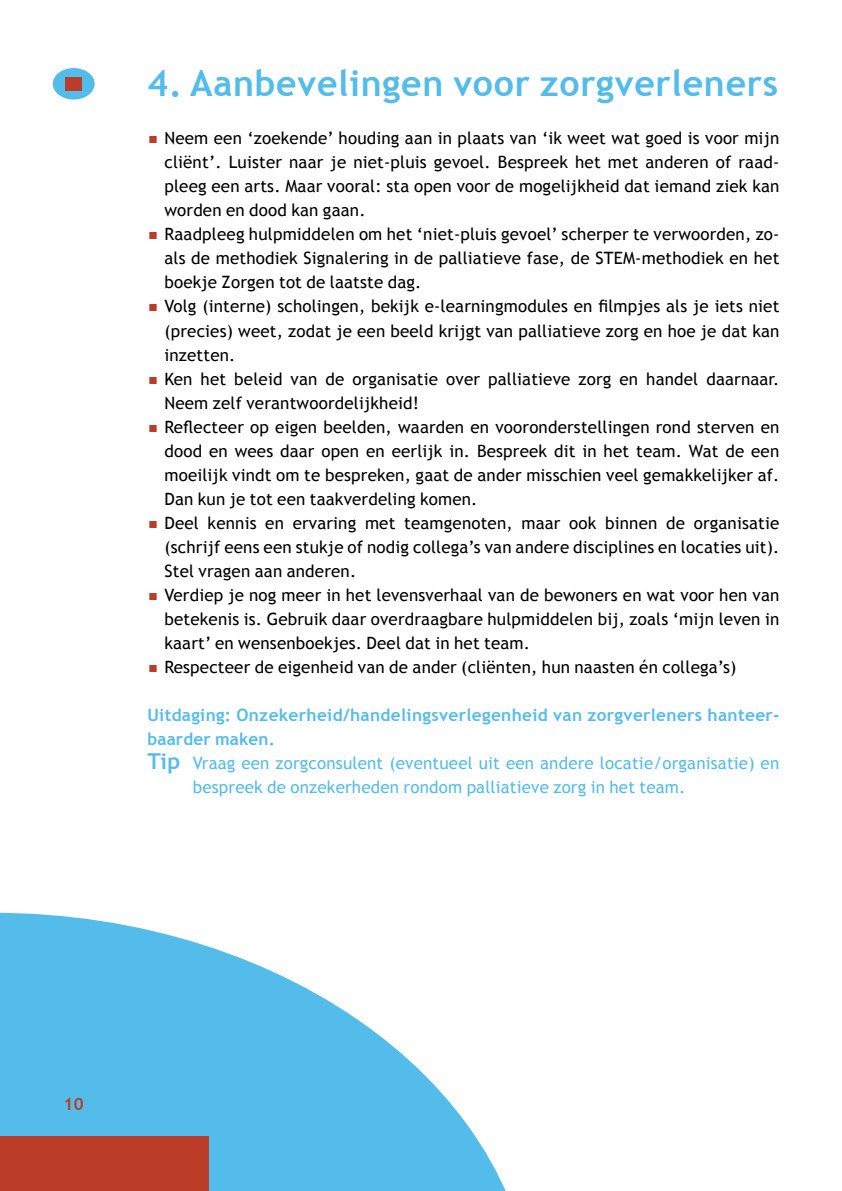
<style>
.page{position:relative;width:842px;height:1191px;background:#fff}
.page>*{position:absolute;margin:0;border:0;box-sizing:border-box;transform-origin:0 0}
.t1{font:700 36px "Trebuchet MS";letter-spacing:.02em;color:#54bceb}
.t2{font:17px/24px "Trebuchet MS";letter-spacing:.01em;color:#000;text-align:justify}
.t3{font:17px "Trebuchet MS";letter-spacing:.01em;color:#54bceb}
.t4{font:700 17px "Trebuchet MS";letter-spacing:.02em;color:#54bceb}
.t5{font:700 17px "Trebuchet MS";color:#bb3d27}
.s1{font-size:32px;color:#bb3d27}
.s2{font-weight:700;font-size:22px}
</style>
<div class="page">
<svg style="left:0;top:912px;width:506px;height:279px;fill:#54bceb"></svg>
<div style="left:0;top:1136px;width:208px;height:55px;background:#bb3d27"></div>
<div style="left:53px;top:68px;width:42px;height:32px;background:#54bceb;border-radius:50%"></div>
<div style="left:65px;top:77px;width:17px;height:13px;background:#bb3d27"></div>
<h1 class="t1" style="left:147px;top:61px;width:632px">4. Aanbevelingen voor zorgverleners</h1>
<p class="t2" style="left:164px;top:127px;width:616px;text-indent:-17px"><span class="s1">▪</span> Neem een ‘zoekende’ houding aan in plaats van ‘ik weet wat goed is voor mijn cliënt’. Luister naar je niet-pluis gevoel. Bespreek het met anderen of raad&shy;pleeg een arts. Maar vooral: sta open voor de mogelijkheid dat iemand ziek kan worden en dood kan gaan.</p>
<p class="t2" style="left:164px;top:223px;width:617px;text-indent:-17px"><span class="s1">▪</span> Raadpleeg hulpmiddelen om het ‘niet-pluis gevoel’ scherper te verwoorden, zo&shy;als de methodiek Signalering in de palliatieve fase, de STEM-methodiek en het boekje Zorgen tot de laatste dag.</p>
<p class="t2" style="left:164px;top:295px;width:616px;text-indent:-17px"><span class="s1">▪</span> Volg (interne) scholingen, bekijk e-learningmodules en filmpjes als je iets niet (precies) weet, zodat je een beeld krijgt van palliatieve zorg en hoe je dat kan inzetten.</p>
<p class="t2" style="left:164px;top:367px;width:616px;text-indent:-17px"><span class="s1">▪</span> Ken het beleid van de organisatie over palliatieve zorg en handel daarnaar.<br>Neem zelf verantwoordelijkheid!</p>
<p class="t2" style="left:164px;top:415px;width:616px;text-indent:-17px"><span class="s1">▪</span> Reflecteer op eigen beelden, waarden en vooronderstellingen rond sterven en dood en wees daar open en eerlijk in. Bespreek dit in het team. Wat de een moeilijk vindt om te bespreken, gaat de ander misschien veel gemakkelijker af.<br>Dan kun je tot een taakverdeling komen.</p>
<p class="t2" style="left:164px;top:511px;width:616px;text-indent:-17px"><span class="s1">▪</span> Deel kennis en ervaring met teamgenoten, maar ook binnen de organisatie (schrijf eens een stukje of nodig collega’s van andere disciplines en locaties uit).<br>Stel vragen aan anderen.</p>
<p class="t2" style="left:164px;top:583px;width:616px;text-indent:-17px"><span class="s1">▪</span> Verdiep je nog meer in het levensverhaal van de bewoners en wat voor hen van betekenis is. Gebruik daar overdraagbare hulpmiddelen bij, zoals ‘mijn leven in kaart’ en wensenboekjes. Deel dat in het team.</p>
<p class="t2" style="left:147px;top:655px;width:590px"><span class="s1">▪</span> Respecteer de eigenheid van de ander (cliënten, hun naasten én collega’s)</p>
<p class="t4" style="left:147px;top:704px;width:634px">Uitdaging: Onzekerheid/handelingsverlegenheid van zorgverleners hanteer-</p>
<p class="t4" style="left:147px;top:728px;width:129px">baarder maken.</p>
<p class="t3" style="left:147px;top:752px;width:633px"><span class="s2">Tip</span> Vraag een zorgconsulent (eventueel uit een andere locatie/organisatie) en</p>
<p class="t3" style="left:193px;top:776px;width:494px">bespreek de onzekerheden rondom palliatieve zorg in het team.</p>
<p class="t5" style="left:64px;top:1093px;width:22px">10</p>
</div>
